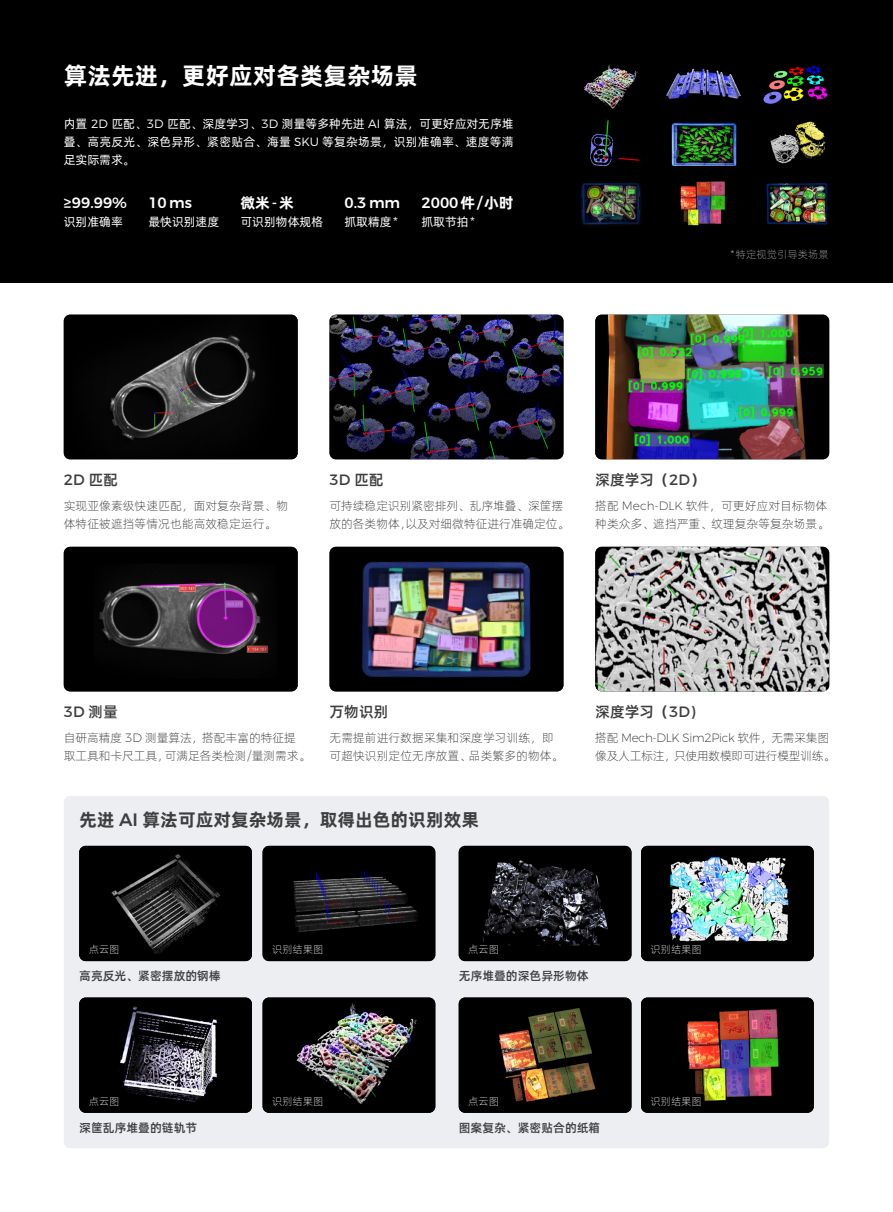
<style>
.page{position:relative;width:893px;height:1212px;background:#fff}
.page>*{position:absolute;margin:0;border:0;box-sizing:border-box;transform-origin:0 0}
.t1{font:24px "Alibaba Pu Hui Ti B";color:#fff}
.t2{font:18px "Alibaba Pu Hui Ti B";color:#3e3e3f}
.t3{font:500 15px "Montserrat";color:#fff}
.t4{font:15px "Alibaba Pu Hui Ti M";color:#3e3e3f}
.t5{font:15px "Montserrat";color:#3e3e3f}
.t6{font:15px "Alibaba Pu Hui Ti B";color:#fff}
.t7{font:12px/18px "Alibaba Pu Hui Ti L";color:#231f20}
.t8{font:12px/18px "Alibaba Pu Hui Ti R";color:#fff}
.t9{font:12px/18px "Alibaba Pu Hui Ti L";letter-spacing:-.025em;color:#231f20}
.t10{font:12px "Alibaba Pu Hui Ti M";color:#3e3e3f}
.t11{font:10.5px "Alibaba Pu Hui Ti L";letter-spacing:-.01em;color:#fff}
.t12{font:10.5px "Alibaba Pu Hui Ti L";color:#b6b7bb}
.s1{font-family:"Montserrat";font-weight:300}
.s2{font-family:"Alibaba Pu Hui Ti B";font-weight:400}
.s3{font-family:"Montserrat";font-weight:500}
.s4{font-family:"Alibaba Pu Hui Ti 2 45 Light"}
.s5{font-family:"Alibaba Pu Hui Ti 2 35 Thin"}
.s6{font-family:"Alibaba Pu Hui Ti M"}
.s7{font-family:"Montserrat"}
.s8{font-family:"Montserrat";font-weight:200}
</style>
<div class="page">
<div style="left:64px;top:796px;width:765px;height:352px;background:#eceef1;border-radius:6px"></div>
<div style="left:0;top:0;width:893px;height:283px;background:#000"></div>
<img style="left:64px;top:315px;width:234px;height:144px">
<img style="left:330px;top:315px;width:233px;height:144px">
<img style="left:595px;top:315px;width:234px;height:144px">
<img style="left:64px;top:547px;width:234px;height:144px">
<img style="left:330px;top:547px;width:233px;height:144px">
<img style="left:595px;top:547px;width:234px;height:144px">
<img style="left:566px;top:64px;width:263px;height:163px">
<img style="left:79px;top:846px;width:173px;height:115px">
<img style="left:263px;top:846px;width:172px;height:115px">
<img style="left:459px;top:846px;width:172px;height:115px">
<img style="left:641px;top:846px;width:173px;height:115px">
<img style="left:459px;top:997px;width:172px;height:116px">
<img style="left:641px;top:997px;width:173px;height:116px">
<img style="left:79px;top:997px;width:173px;height:116px">
<img style="left:263px;top:997px;width:172px;height:116px">
<p class="t1" style="left:64px;top:57px;width:356px">算法先进，更好应对各类复杂场景</p>
<p class="t8" style="left:64px;top:114px;width:451px">内置 <span class="s1">2D</span> 匹配、<span class="s1">3D</span> 匹配、深度学习、<span class="s1">3D</span> 测量等多种先进 <span class="s1">AI</span> 算法，可更好应对无序堆</p>
<p class="t8" style="left:64px;top:132px;width:451px">叠、高亮反光、深色异形、紧密贴合、海量 <span class="s1">SKU</span> 等复杂场景，识别准确率、速度等满足实际需求。</p>
<p class="t3" style="left:64px;top:191px;width:65px">≥99.99%</p>
<p class="t8" style="left:64px;top:212px;width:61px">识别准确率</p>
<p class="t3" style="left:421px;top:191px;width:94px">2000<span class="s2">件</span>/<span class="s2">小时</span></p>
<p class="t6" style="left:240px;top:191px;width:55px">微米<span class="s3">-</span>米</p>
<p class="t8" style="left:240px;top:212px;width:84px">可识别物体规格</p>
<p class="t3" style="left:148px;top:191px;width:45px">10 ms</p>
<p class="t8" style="left:148px;top:212px;width:72px">最快识别速度</p>
<p class="t8" style="left:421px;top:212px;width:55px">抓取节拍<span class="s4">*</span></p>
<p class="t3" style="left:344px;top:191px;width:57px">0.3 mm</p>
<p class="t8" style="left:344px;top:212px;width:55px">抓取精度<span class="s4">*</span></p>
<p class="t12" style="left:731px;top:246px;width:100px"><span class="s5">*</span>特定视觉引导类场景</p>
<p class="t5" style="left:64px;top:467px;width:56px">2D <span class="s6">匹配</span></p>
<p class="t5" style="left:330px;top:467px;width:56px">3D <span class="s6">匹配</span></p>
<p class="t4" style="left:595px;top:468px;width:111px">深度学习（<span class="s7">2D</span>）</p>
<p class="t7" style="left:64px;top:496px;width:226px">实现亚像素级快速匹配，面对复杂背景、物体特征被遮挡等情况也能高效稳定运行。</p>
<p class="t7" style="left:330px;top:496px;width:241px">可持续稳定识别紧密排列、乱序堆叠、深筐摆放的各类物体，以及对细微特征进行准确定位。</p>
<p class="t7" style="left:595px;top:496px;width:235px">搭配 <span class="s8">Mech-DLK</span> 软件，可更好应对目标物体种类众多、遮挡严重、纹理复杂等复杂场景。</p>
<p class="t5" style="left:64px;top:699px;width:56px">3D <span class="s6">测量</span></p>
<p class="t4" style="left:330px;top:700px;width:61px">万物识别</p>
<p class="t4" style="left:595px;top:700px;width:101px">深度学习（<span class="s7">3D)</span></p>
<p class="t7" style="left:64px;top:728px;width:248px">自研高精度 <span class="s8">3D</span> 测量算法，搭配丰富的特征提取工具和卡尺工具，可满足各类检测<span class="s8">/</span>量测需求。</p>
<p class="t7" style="left:330px;top:728px;width:235px">无需提前进行数据采集和深度学习训练，即可超快识别定位无序放置、品类繁多的物体。</p>
<p class="t9" style="left:595px;top:728px;width:241px">搭配 <span class="s8">Mech-DLK Sim2Pick</span> 软件，无需采集图像及人工标注，只使用数模即可进行模型训练。</p>
<p class="t2" style="left:79px;top:805px;width:401px">先进 <span class="s3">AI</span> 算法可应对复杂场景，取得出色的识别效果</p>
<p class="t11" style="left:89px;top:941px;width:32px">点云图</p>
<p class="t11" style="left:272px;top:941px;width:53px">识别结果图</p>
<p class="t11" style="left:468px;top:941px;width:32px">点云图</p>
<p class="t11" style="left:651px;top:941px;width:53px">识别结果图</p>
<p class="t10" style="left:79px;top:966px;width:143px">高亮反光、紧密摆放的钢棒</p>
<p class="t10" style="left:459px;top:966px;width:131px">无序堆叠的深色异形物体</p>
<p class="t11" style="left:89px;top:1093px;width:32px">点云图</p>
<p class="t11" style="left:272px;top:1093px;width:53px">识别结果图</p>
<p class="t11" style="left:468px;top:1093px;width:32px">点云图</p>
<p class="t11" style="left:651px;top:1093px;width:53px">识别结果图</p>
<p class="t10" style="left:79px;top:1118px;width:120px">深筐乱序堆叠的链轨节</p>
<p class="t10" style="left:459px;top:1118px;width:143px">图案复杂、紧密贴合的纸箱</p>
</div>
